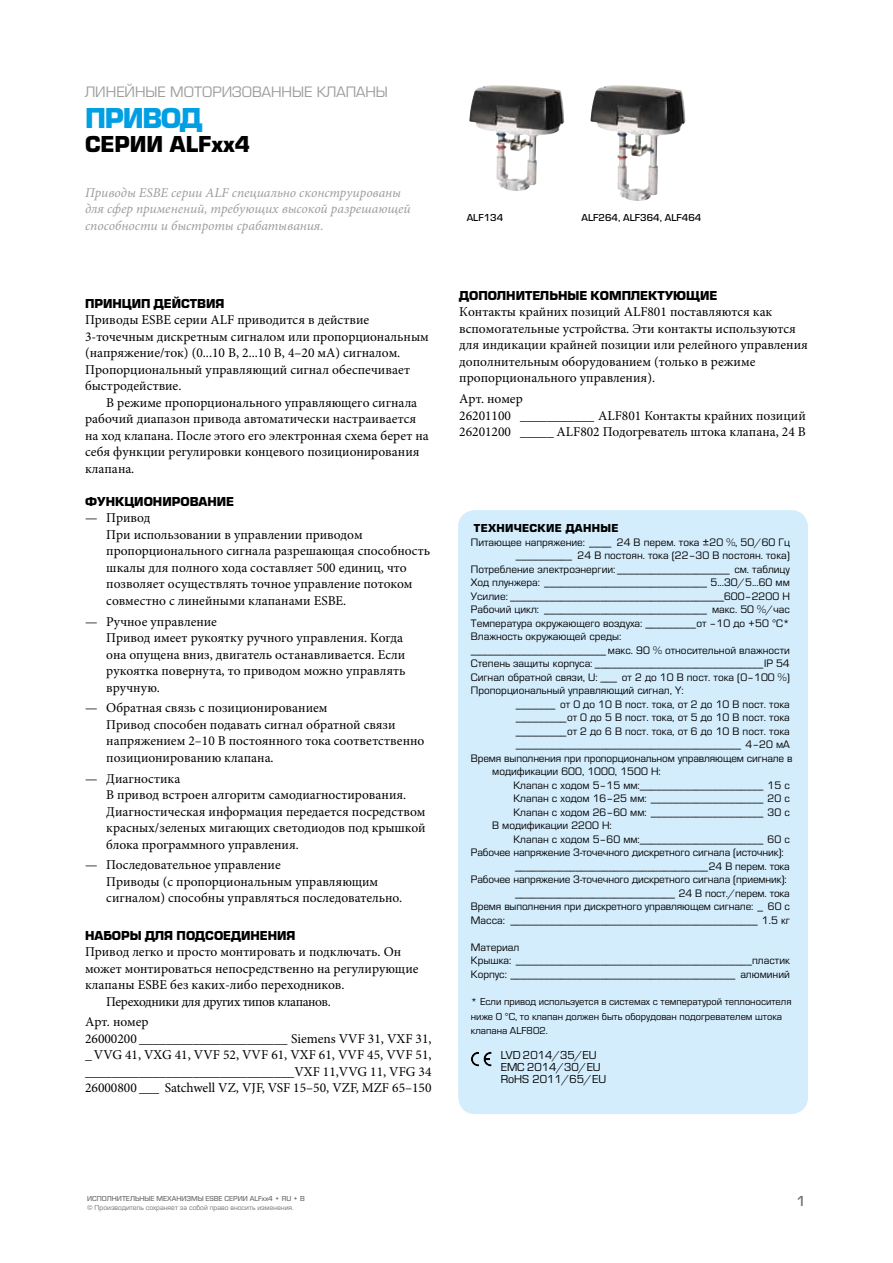
<style>
.page{position:relative;width:893px;height:1263px;background:#fff}
.page>*{position:absolute;margin:0;border:0;box-sizing:border-box;transform-origin:0 0}
.t1{font:700 30px "ESBE Eurostile";letter-spacing:-.04em;color:#009fe3}
.t2{font:700 24px "ESBE Eurostile";color:#000}
.t3{font:15.75px "ESBE Eurostile";color:#9d9d9c}
.t4{font:500 15px "ESBE Eurostile";color:#706f6f}
.t5{font:13.5px/16.5px "Minion Pro";color:#000}
.t6{font:italic 13.5px/16.5px "Minion Pro";color:#9d9d9c}
.t7{font:700 13.5px "ESBE Eurostile";color:#000}
.t8{font:13.5px "Minion Pro";letter-spacing:-.03em;color:#000}
.t9{font:12px/12px "ESBE Eurostile";color:#000}
.t10{font:700 12px "ESBE Eurostile";letter-spacing:.025em;color:#000}
.t11{font:11.25px/13.5px "ESBE Eurostile";color:#000}
.t12{font:10.5px/14.2px "ESBE Eurostile";color:#000}
.t13{font:500 10.5px "ESBE Eurostile";color:#000}
.t14{font:7.5px "ESBE Eurostile";color:#706f6f}
.t15{font:500 7.5px "ESBE Eurostile";color:#706f6f}
</style>
<div class="page">
<img style="left:470px;top:85px;width:22px;height:31px">
<img style="left:591px;top:85px;width:22px;height:31px">
<div style="left:458px;top:510px;width:350px;height:604px;background:#d4edfc;border-radius:17px"></div>
<svg style="left:471px;top:1052px;width:21px;height:14px"></svg>
<p class="t3" style="left:85px;top:83px;width:304px">ЛИНЕЙНЫЕ МОТОРИЗОВАННЫЕ КЛАПАНЫ</p>
<h1 class="t1" style="left:85px;top:102px;width:119px">ПРИВОД</h1>
<h2 class="t2" style="left:85px;top:131px;width:167px">СЕРИИ ALFxx4</h2>
<p class="t6" style="left:85px;top:185px;width:327px">Приводы ESBE серии ALF специально сконструированы для сфер применений, требующих высокой разрешающей способности и быстроты срабатывания.</p>
<p class="t7" style="left:85px;top:296px;width:141px">ПРИНЦИП ДЕЙСТВИЯ</p>
<p class="t5" style="left:85px;top:312px;width:345px">Приводы ESBE серии ALF приводится в действие 3-точечным дискретным сигналом или пропорциональным (напряжение/ток) (0...10 В, 2...10 В, 4–20 мА) сигналом.<br>Пропорциональный управляющий сигнал обеспечивает быстродействие.</p>
<p class="t5" style="left:85px;top:395px;width:345px;text-indent:21px">В режиме пропорционального управляющего сигнала рабочий диапазон привода автоматически настраивается на ход клапана. После этого его электронная схема берет на себя функции регулировки концевого позиционирования клапана.</p>
<p class="t7" style="left:85px;top:494px;width:151px">ФУНКЦИОНИРОВАНИЕ</p>
<p class="t5" style="left:106px;top:510px;width:325px;text-indent:-21px">— Привод<br>При использовании в управлении приводом пропорционального сигнала разрешающая способность шкалы для полного хода составляет 500 единиц, что позволяет осуществлять точное управление потоком совместно с линейными клапанами ESBE.</p>
<p class="t5" style="left:106px;top:613px;width:301px;text-indent:-21px">— Ручное управление<br>Привод имеет рукоятку ручного управления. Когда она опущена вниз, двигатель останавливается. Если рукоятка повернута, то приводом можно управлять вручную.</p>
<p class="t5" style="left:106px;top:700px;width:320px;text-indent:-21px">— Обратная связь с позиционированием<br>Привод способен подавать сигнал обратной связи напряжением 2–10 В постоянного тока соответственно позиционированию клапана.</p>
<p class="t5" style="left:106px;top:770px;width:321px;text-indent:-21px">— Диагностика<br>В привод встроен алгоритм самодиагностирования.<br>Диагностическая информация передается посредством красных/зеленых мигающих светодиодов под крышкой блока программного управления.</p>
<p class="t5" style="left:106px;top:857px;width:298px;text-indent:-21px">— Последовательное управление<br>Приводы (с пропорциональным управляющим сигналом) способны управляться последовательно.</p>
<p class="t7" style="left:85px;top:927px;width:212px">НАБОРЫ ДЛЯ ПОДСОЕДИНЕНИЯ</p>
<p class="t5" style="left:85px;top:944px;width:318px">Привод легко и просто монтировать и подключать. Он</p>
<p class="t5" style="left:85px;top:960px;width:335px">может монтироваться непосредственно на регулирующие</p>
<p class="t5" style="left:85px;top:977px;width:261px">клапаны ESBE без каких-либо переходников.</p>
<p class="t8" style="left:106px;top:993px;width:226px">Переходники для других типов клапанов.</p>
<p class="t5" style="left:85px;top:1014px;width:348px">Арт. номер<br>26000200 ______________________ Siemens VVF 31, VXF 31, _ VVG 41, VXG 41, VVF 52, VVF 61, VXF 61, VVF 45, VVF 51, _______________________________VXF 11,VVG 11, VFG 34<br>26000800 ___ Satchwell VZ, VJF, VSF 15–50, VZF, MZF 65–150</p>
<p class="t13" style="left:467px;top:211px;width:38px">ALF134</p>
<p class="t13" style="left:581px;top:211px;width:121px">ALF264, ALF364, ALF464</p>
<p class="t7" style="left:459px;top:288px;width:259px">ДОПОЛНИТЕЛЬНЫЕ КОМПЛЕКТУЮЩИЕ</p>
<p class="t5" style="left:459px;top:304px;width:350px">Контакты крайних позиций ALF801 поставляются как вспомогательные устройства. Эти контакты используются для индикации крайней позиции или релейного управления дополнительным оборудованием (только в режиме пропорционального управления).</p>
<p class="t5" style="left:459px;top:391px;width:348px">Арт. номер<br>26201100 ___________ ALF801 Контакты крайних позиций<br>26201200 _____ ALF802 Подогреватель штока клапана, 24 В</p>
<p class="t10" style="left:474px;top:521px;width:146px">ТЕХНИЧЕСКИЕ ДАННЫЕ</p>
<p class="t11" style="left:471px;top:535px;width:320px">Питающее напряжение: ____ 24 В перем. тока ±20 %, 50/60 Гц</p>
<p class="t11" style="left:516px;top:549px;width:275px">__________ 24 В постоян. тока (22–30 В постоян. тока)</p>
<p class="t11" style="left:471px;top:562px;width:320px">Потребление электроэнергии: ____________________ см. таблицу</p>
<p class="t11" style="left:471px;top:576px;width:320px">Ход плунжера: _____________________________ 5...30/5...60 мм</p>
<p class="t11" style="left:471px;top:589px;width:320px">Усилие: ______________________________________600–2200 Н</p>
<p class="t11" style="left:471px;top:603px;width:320px">Рабочий цикл: _____________________________ макс. 50 %/час</p>
<p class="t11" style="left:471px;top:616px;width:320px">Температура окружающего воздуха: _________от –10 до +50 °C*</p>
<p class="t11" style="left:471px;top:630px;width:152px">Влажность окружающей среды:</p>
<p class="t11" style="left:471px;top:643px;width:320px">________________________ макс. 90 % относительной влажности</p>
<p class="t11" style="left:471px;top:657px;width:320px">Степень защиты корпуса: ______________________________IP 54</p>
<p class="t11" style="left:471px;top:670px;width:320px">Сигнал обратной связи, U: ___ от 2 до 10 В пост. тока (0–100 %)</p>
<p class="t11" style="left:471px;top:684px;width:214px">Пропорциональный управляющий сигнал, Y:</p>
<p class="t11" style="left:516px;top:697px;width:275px">_______ от 0 до 10 В пост. тока, от 2 до 10 В пост. тока</p>
<p class="t11" style="left:516px;top:711px;width:275px">_________от 0 до 5 В пост. тока, от 5 до 10 В пост. тока</p>
<p class="t11" style="left:516px;top:724px;width:275px">_________от 2 до 6 В пост. тока, от 6 до 10 В пост. тока</p>
<p class="t11" style="left:516px;top:738px;width:275px">________________________________________ 4–20 мА</p>
<p class="t11" style="left:471px;top:751px;width:323px">Время выполнения при пропорциональном управляющем сигнале в</p>
<p class="t11" style="left:492px;top:765px;width:170px">модификации 600, 1000, 1500 Н:</p>
<p class="t11" style="left:513px;top:778px;width:278px">Клапан с ходом 5–15 мм:______________________ 15 с</p>
<p class="t11" style="left:513px;top:792px;width:278px">Клапан с ходом 16–25 мм: ____________________ 20 с</p>
<p class="t11" style="left:513px;top:805px;width:278px">Клапан с ходом 26–60 мм: ____________________ 30 с</p>
<p class="t11" style="left:492px;top:819px;width:121px">В модификации 2200 Н:</p>
<p class="t11" style="left:513px;top:832px;width:278px">Клапан с ходом 5–60 мм:______________________ 60 с</p>
<p class="t11" style="left:471px;top:846px;width:314px">Рабочее напряжение 3-точечного дискретного сигнала (источник):</p>
<p class="t11" style="left:515px;top:859px;width:276px">___________________________________24 В перем. тока</p>
<p class="t11" style="left:471px;top:873px;width:317px">Рабочее напряжение 3-точечного дискретного сигнала (приемник):</p>
<p class="t11" style="left:515px;top:886px;width:276px">_____________________________ 24 В пост./перем. тока</p>
<p class="t11" style="left:471px;top:900px;width:320px">Время выполнения при дискретного управляющем сигнале: _ 60 с</p>
<p class="t11" style="left:471px;top:913px;width:320px">Масса: ____________________________________________ 1.5 кг</p>
<p class="t11" style="left:471px;top:940px;width:320px">Материал<br>Крышка: __________________________________________пластик<br>Корпус: ________________________________________ алюминий</p>
<p class="t12" style="left:471px;top:995px;width:322px">* Если привод используется в системах с температурой теплоносителя ниже 0 °C, то клапан должен быть оборудован подогревателем штока клапана ALF802.</p>
<p class="t9" style="left:501px;top:1049px;width:107px">LVD 2014/35/EU<br>EMC 2014/30/EU<br>RoHS 2011/65/EU</p>
<p class="t15" style="left:87px;top:1194px;width:219px">ИСПОЛНИТЕЛЬНЫЕ МЕХАНИЗМЫ ESBE СЕРИИ ALFxx4 • RU • B</p>
<p class="t14" style="left:87px;top:1203px;width:208px">© Производитель сохраняет за собой право вносить изменения.</p>
<p class="t4" style="left:796px;top:1193px;width:11px">1</p>
</div>
